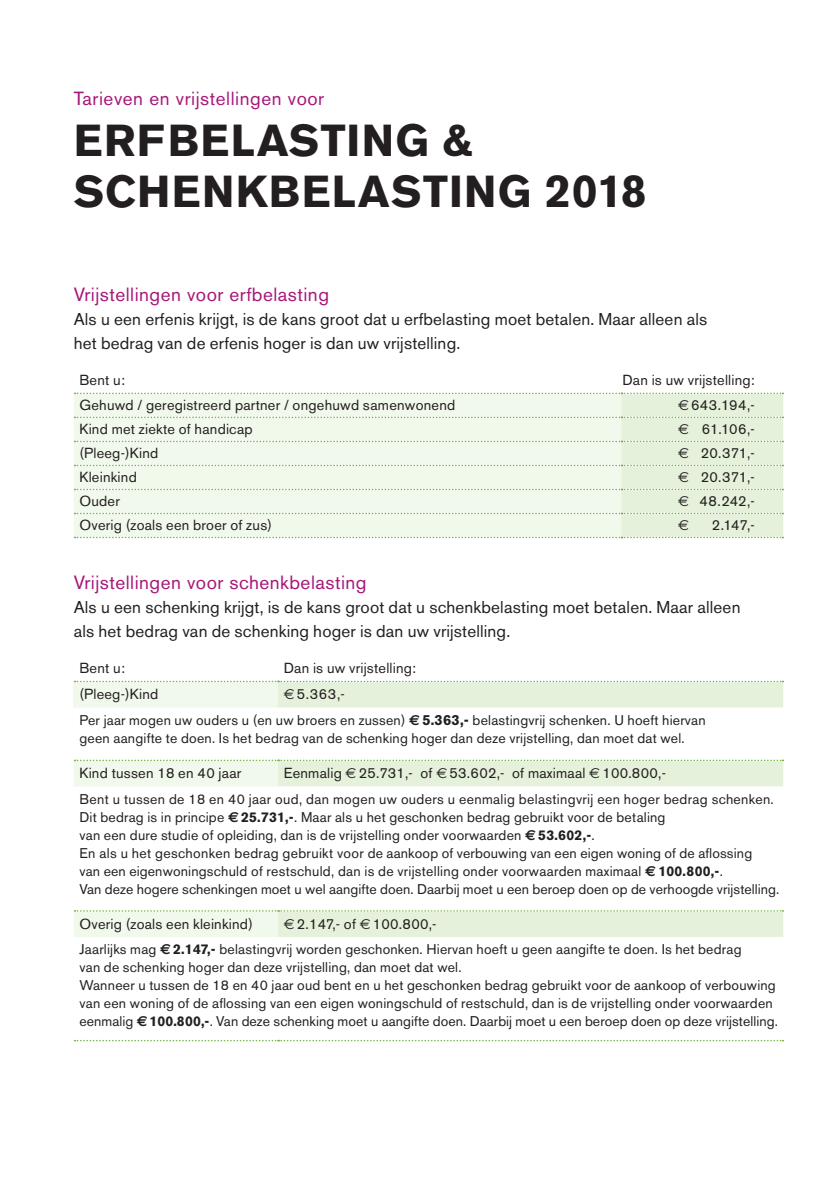
<style>
.page{position:relative;width:840px;height:1191px;background:#fff}
.page>*{position:absolute;margin:0;border:0;box-sizing:border-box;transform-origin:0 0}
.t1{font:700 44.4px/51px "Akzidenz Grotesk BE";letter-spacing:.03em;color:#231f20}
.t2{font:19px "Akzidenz Grotesk BE";letter-spacing:.025em;color:#a61778}
.t3{font:18.8px "Akzidenz Grotesk BE";letter-spacing:.03em;color:#a61778}
.t4{font:17px/24px "Akzidenz Grotesk BE";letter-spacing:.01em;color:#231f20}
.t5{font:14.4px "Akzidenz Grotesk BE";letter-spacing:.015em;color:#231f20}
.t6{font:14.4px "Euro Sans";color:#231f20}
.t7{font:14px/18px "Akzidenz Grotesk BE";letter-spacing:.015em;color:#231f20}
.s1{font-size:46.2px}
.s2{font-family:"Euro Sans"}
.s3{font-family:"Euro Sans";font-weight:700;font-size:14.4px}
.s4{font-weight:700;font-size:14.4px}
.s5{font-weight:700}
</style>
<div class="page">
<svg style="left:74px;top:392px;width:709px;height:146px;background:#ebf5e4"></svg>
<div style="left:74px;top:681px;width:204px;height:26px;background:#f1f8ec"></div>
<div style="left:278px;top:682px;width:504px;height:25px;background:#e5f1da"></div>
<svg style="left:74px;top:680px;width:709px;height:2px"></svg>
<svg style="left:74px;top:759px;width:709px;height:178px"></svg>
<svg style="left:74px;top:1039px;width:709px;height:2px"></svg>
<h3 class="t3" style="left:74px;top:87px;width:252px">Tarieven en vrijstellingen voor</h3>
<h1 class="t1" style="left:74px;top:115px;width:574px">ERFBELASTING &amp;<br>SCHENKBELASTING <span class="s1">2018</span></h1>
<h2 class="t2" style="left:74px;top:283px;width:256px">Vrijstellingen voor erfbelasting</h2>
<p class="t4" style="left:74px;top:307px;width:634px">Als u een erfenis krijgt, is de kans groot dat u erfbelasting moet betalen. Maar alleen als het bedrag van de erfenis hoger is dan uw vrijstelling.</p>
<p class="t5" style="left:79px;top:371px;width:47px">Bent u:</p>
<p class="t5" style="left:622px;top:371px;width:134px">Dan is uw vrijstelling:</p>
<p class="t5" style="left:79px;top:396px;width:377px">Gehuwd / geregistreerd partner / ongehuwd samenwonend</p>
<p class="t5" style="left:677px;top:396px;width:78px"><span class="s2">€</span>643.194,-</p>
<p class="t5" style="left:79px;top:420px;width:175px">Kind met ziekte of handicap</p>
<p class="t5" style="left:677px;top:420px;width:78px"><span class="s2">€</span> 61.106,-</p>
<p class="t5" style="left:79px;top:444px;width:80px">(Pleeg-)Kind</p>
<p class="t5" style="left:677px;top:444px;width:78px"><span class="s2">€</span> 20.371,-</p>
<p class="t5" style="left:79px;top:468px;width:59px">Kleinkind</p>
<p class="t5" style="left:677px;top:468px;width:78px"><span class="s2">€</span> 20.371,-</p>
<p class="t5" style="left:79px;top:492px;width:42px">Ouder</p>
<p class="t5" style="left:677px;top:492px;width:78px"><span class="s2">€</span> 48.242,-</p>
<p class="t5" style="left:79px;top:516px;width:194px">Overig (zoals een broer of zus)</p>
<p class="t6" style="left:677px;top:516px;width:12px">€</p>
<p class="t5" style="left:711px;top:516px;width:45px">2.147,-</p>
<h2 class="t2" style="left:74px;top:571px;width:294px">Vrijstellingen voor schenkbelasting</h2>
<p class="t4" style="left:74px;top:595px;width:668px">Als u een schenking krijgt, is de kans groot dat u schenkbelasting moet betalen. Maar alleen als het bedrag van de schenking hoger is dan uw vrijstelling.</p>
<p class="t5" style="left:79px;top:659px;width:47px">Bent u:</p>
<p class="t5" style="left:283px;top:659px;width:134px">Dan is uw vrijstelling:</p>
<p class="t5" style="left:79px;top:685px;width:80px">(Pleeg-)Kind</p>
<p class="t5" style="left:283px;top:685px;width:63px"><span class="s2">€</span> 5.363,-</p>
<p class="t7" style="left:79px;top:711px;width:627px">Per jaar mogen uw ouders u (en uw broers en zussen) <span class="s3">€</span> <span class="s4">5.363,-</span> belastingvrij schenken. U hoeft hiervan geen aangifte te doen. Is het bedrag van de schenking hoger dan deze vrijstelling, dan moet dat wel.</p>
<p class="t5" style="left:79px;top:764px;width:163px">Kind tussen 18 en 40 jaar</p>
<p class="t5" style="left:283px;top:764px;width:383px">Eenmalig <span class="s2">€</span> 25.731,- of <span class="s2">€</span> 53.602,- of maximaal <span class="s2">€</span> 100.800,-</p>
<p class="t7" style="left:79px;top:790px;width:701px">Bent u tussen de 18 en 40 jaar oud, dan mogen uw ouders u eenmalig belastingvrij een hoger bedrag schenken.<br>Dit bedrag is in principe <span class="s3">€</span> <span class="s5">25.731,-</span>. Maar als u het geschonken bedrag gebruikt voor de betaling<br>van een dure studie of opleiding, dan is de vrijstelling onder voorwaarden <span class="s3">€</span> <span class="s5">53.602,-</span>.<br>En als u het geschonken bedrag gebruikt voor de aankoop of verbouwing van een eigen woning of de aflossing<br>van een eigenwoningschuld of restschuld, dan is de vrijstelling onder voorwaarden maximaal <span class="s3">€</span> <span class="s5">100.800,-</span>.<br>Van deze hogere schenkingen moet u wel aangifte doen. Daarbij moet u een beroep doen op de verhoogde vrijstelling.</p>
<p class="t5" style="left:79px;top:915px;width:175px">Overig (zoals een kleinkind)</p>
<p class="t5" style="left:283px;top:915px;width:154px"><span class="s2">€</span> 2.147,- of <span class="s2">€</span> 100.800,-</p>
<p class="t7" style="left:79px;top:940px;width:699px">Jaarlijks mag <span class="s3">€</span> <span class="s5">2.147,-</span> belastingvrij worden geschonken. Hiervan hoeft u geen aangifte te doen. Is het bedrag<br>van de schenking hoger dan deze vrijstelling, dan moet dat wel.<br>Wanneer u tussen de 18 en 40 jaar oud bent en u het geschonken bedrag gebruikt voor de aankoop of verbouwing van een woning of de aflossing van een eigen woningschuld of restschuld, dan is de vrijstelling onder voorwaarden eenmalig <span class="s3">€</span><span class="s5">100.800,-</span>. Van deze schenking moet u aangifte doen. Daarbij moet u een beroep doen op deze vrijstelling.</p>
</div>
